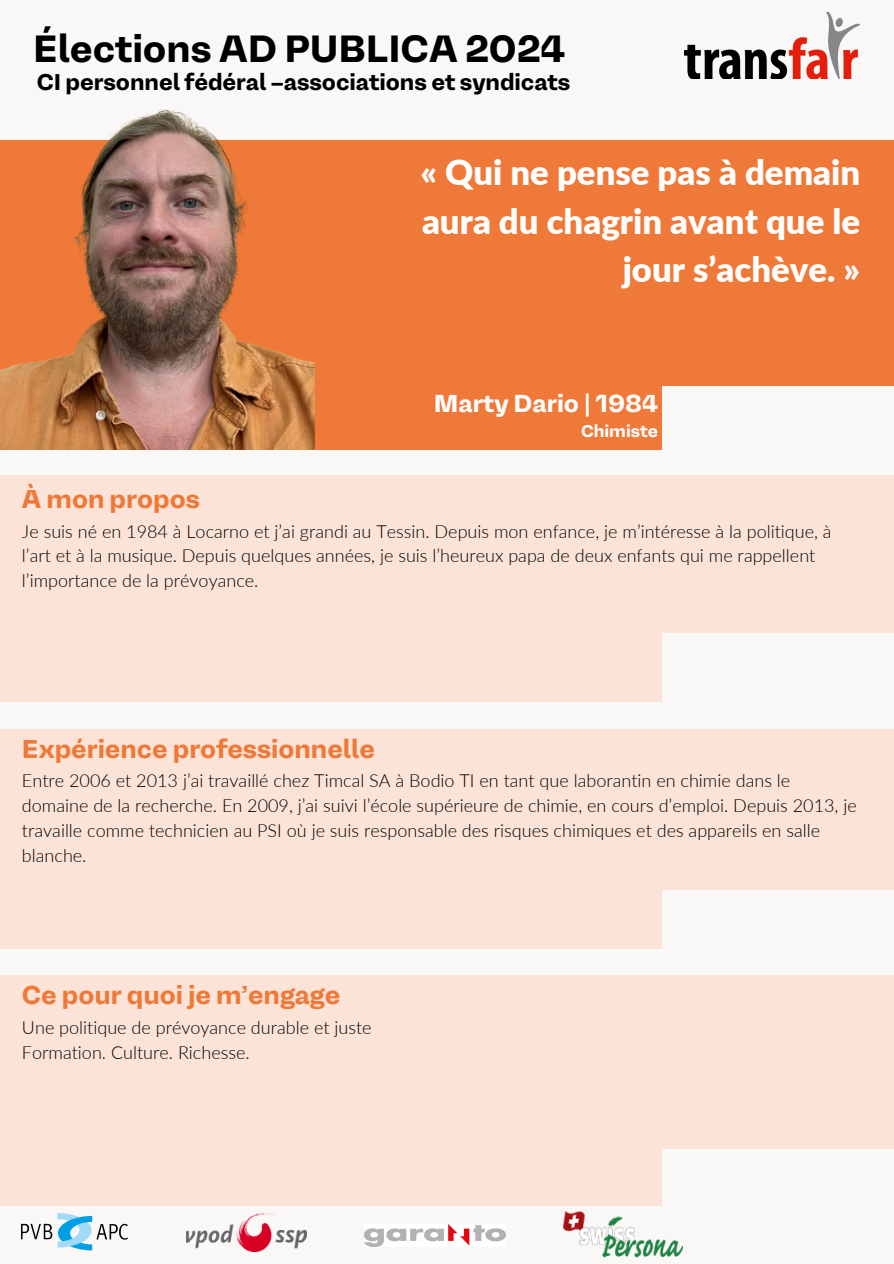
<style>
.page{position:relative;width:894px;height:1264px;background:#fff}
.page>*{position:absolute;margin:0;border:0;box-sizing:border-box;transform-origin:0 0}
.t1{font:700 37.5px "Mena Grotesk";color:#000}
.t2{font:900 34.65px/48.3px "Lato";color:#fff;text-align:right}
.t3{font:700 25.5px "Mena Grotesk";color:#ef7938}
.t4{font:700 24.3px "Mena Grotesk";color:#fff}
.t5{font:700 22.5px "Mena Grotesk";color:#000}
.t6{font:300 18px/24.8px "Lato";color:#000}
.t7{font:700 16.8px "Mena Grotesk";color:#fff}
</style>
<div class="page">
<div style="left:0;top:0;width:893px;height:1263px;background:#f9f8f6"></div>
<div style="left:0;top:140px;width:893px;height:309px;background:#ef7938"></div>
<div style="left:662px;top:387px;width:231px;height:118px;background:#f9f8f6"></div>
<img style="left:684px;top:12px;width:175px;height:67px">
<div style="left:0;top:475px;width:893px;height:226px;background:#fbe4d7"></div>
<div style="left:662px;top:633px;width:231px;height:98px;background:#f9f8f6"></div>
<div style="left:0;top:728px;width:893px;height:220px;background:#fbe4d7"></div>
<div style="left:662px;top:890px;width:231px;height:93px;background:#f9f8f6"></div>
<div style="left:0;top:975px;width:893px;height:230px;background:#fbe4d7"></div>
<div style="left:662px;top:1149px;width:231px;height:114px;background:#f9f8f6"></div>
<img style="left:22px;top:1213px;width:106px;height:38px">
<img style="left:187px;top:1213px;width:119px;height:38px">
<img style="left:365px;top:1224px;width:140px;height:22px">
<img style="left:563px;top:1211px;width:119px;height:47px">
<img style="left:0;top:109px;width:314px;height:341px">
<h3 class="t1" style="left:33px;top:33px;width:533px">Élections AD PUBLICA 2024</h3>
<p class="t5" style="left:37px;top:73px;width:535px">CI personnel fédéral –associations et syndicats</p>
<p class="t2" style="left:420px;top:148px;width:441px">« Qui ne pense pas à demain aura du chagrin avant que le jour s’achève. »</p>
<p class="t4" style="left:434px;top:393px;width:225px">Marty Dario | 1984</p>
<p class="t3" style="left:22px;top:488px;width:179px">À mon propos</p>
<p class="t7" style="left:581px;top:424px;width:78px">Chimiste</p>
<p class="t6" style="left:22px;top:518px;width:810px">Je suis né en 1984 à Locarno et j’ai grandi au Tessin. Depuis mon enfance, je m’intéresse à la politique, à l’art et à la musique. Depuis quelques années, je suis l’heureux papa de deux enfants qui me rappellent l’importance de la prévoyance.</p>
<h5 class="t3" style="left:22px;top:738px;width:354px">Expérience professionnelle</h5>
<h3 class="t6" style="left:22px;top:767px;width:836px">Entre 2006 et 2013 j’ai travaillé chez Timcal SA à Bodio TI en tant que laborantin en chimie dans le domaine de la recherche. En 2009, j’ai suivi l’école supérieure de chimie, en cours d’emploi. Depuis 2013, je travaille comme technicien au PSI où je suis responsable des risques chimiques et des appareils en salle blanche.</h3>
<h3 class="t3" style="left:22px;top:984px;width:319px">Ce pour quoi je m’engage</h3>
<p class="t6" style="left:22px;top:1014px;width:351px">Une politique de prévoyance durable et juste</p>
<p class="t6" style="left:22px;top:1039px;width:229px">Formation. Culture. Richesse.</p>
</div>
